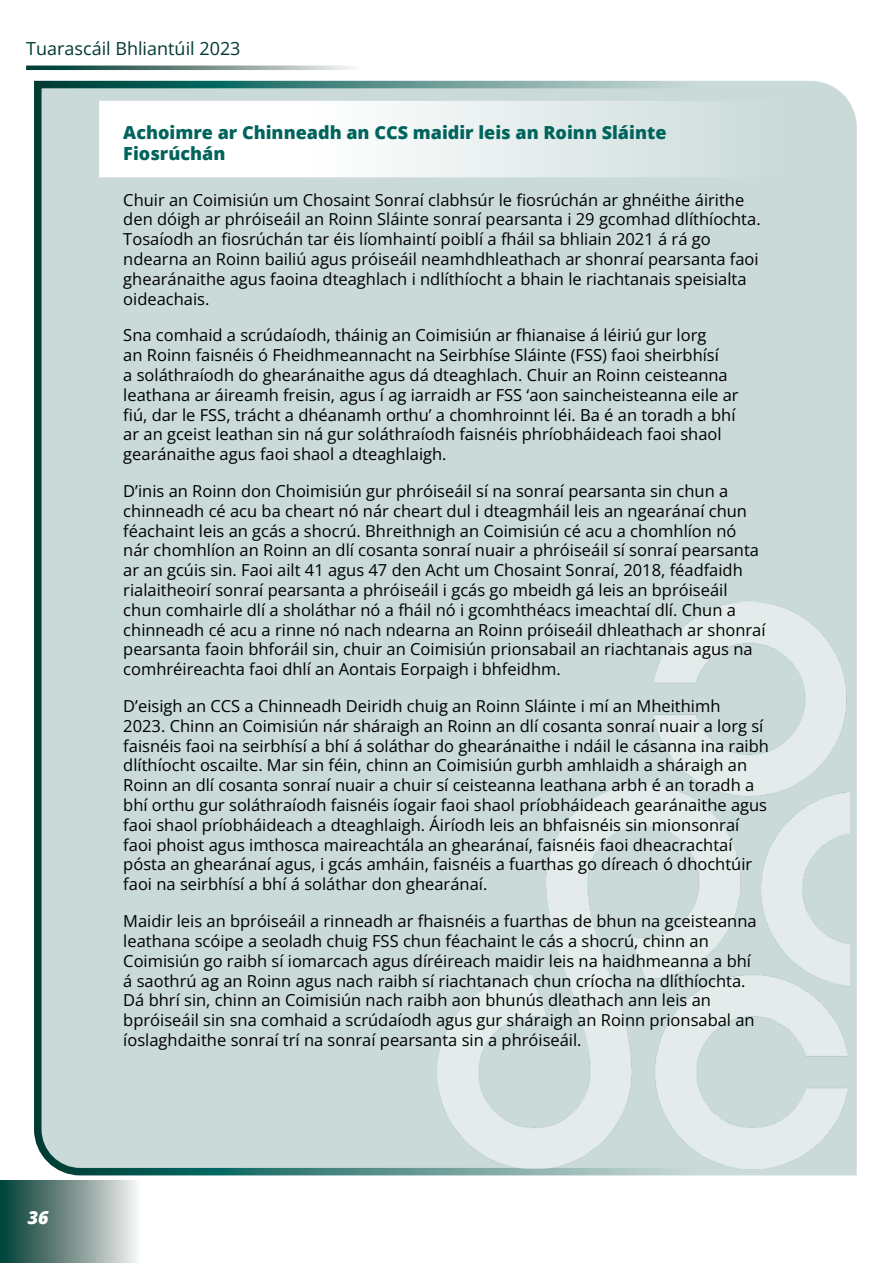
<style>
.page{position:relative;width:893px;height:1263px;background:#fff}
.page>*{position:absolute;margin:0;border:0;box-sizing:border-box;transform-origin:0 0}
.t1{font:800 18px/21.6px "Open Sans";color:#00645c}
.t2{font:18px "Open Sans";color:#003a31}
.t3{font:italic 800 18px "Open Sans";color:#fff}
.t4{font:16.5px/19.8px "Open Sans";color:#000}
</style>
<div class="page">
<div style="left:34px;top:80px;width:823px;height:1096px;background:#c9dad8"></div>
<img style="left:438px;top:602px;width:411px;height:566px">
<svg style="left:26px;top:66px;width:326px;height:4px"></svg>
<svg style="left:0;top:1180px;width:136px;height:83px;background:#75918c"></svg>
<div style="left:99px;top:101px;width:693px;height:76px;background:linear-gradient(to right,#fff,#cedddb);border:2px solid #fff"></div>
<p class="t2" style="left:26px;top:37px;width:216px">Tuarascáil Bhliantúil 2023</p>
<p class="t3" style="left:28px;top:1203px;width:22px">36</p>
<p class="t1" style="left:123px;top:120px;width:545px">Achoimre ar Chinneadh an CCS maidir leis an Roinn Sláinte<br>Fiosrúchán</p>
<p class="t4" style="left:123px;top:189px;width:639px">Chuir an Coimisiún um Chosaint Sonraí clabhsúr le fiosrúchán ar ghnéithe áirithe den dóigh ar phróiseáil an Roinn Sláinte sonraí pearsanta i 29 gcomhad dlíthíochta.<br>Tosaíodh an fiosrúchán tar éis líomhaintí poiblí a fháil sa bhliain 2021 á rá go ndearna an Roinn bailiú agus próiseáil neamhdhleathach ar shonraí pearsanta faoi ghearánaithe agus faoina dteaghlach i ndlíthíocht a bhain le riachtanais speisialta</p>
<p class="t4" style="left:123px;top:288px;width:88px">oideachais.</p>
<p class="t4" style="left:123px;top:325px;width:585px">Sna comhaid a scrúdaíodh, tháinig an Coimisiún ar fhianaise á léiriú gur lorg</p>
<p class="t4" style="left:123px;top:345px;width:597px">an Roinn faisnéis ó Fheidhmeannacht na Seirbhíse Sláinte (FSS) faoi sheirbhísí</p>
<p class="t4" style="left:123px;top:365px;width:617px">a soláthraíodh do ghearánaithe agus dá dteaghlach. Chuir an Roinn ceisteanna leathana ar áireamh freisin, agus í ag iarraidh ar FSS ‘aon saincheisteanna eile ar fiú, dar le FSS, trácht a dhéanamh orthu’ a chomhroinnt léi. Ba é an toradh a bhí ar an gceist leathan sin ná gur soláthraíodh faisnéis phríobháideach faoi shaol gearánaithe agus faoi shaol a dteaghlaigh.</p>
<p class="t4" style="left:123px;top:481px;width:625px">D’inis an Roinn don Choimisiún gur phróiseáil sí na sonraí pearsanta sin chun a chinneadh cé acu ba cheart nó nár cheart dul i dteagmháil leis an ngearánaí chun féachaint leis an gcás a shocrú. Bhreithnigh an Coimisiún cé acu a chomhlíon nó</p>
<p class="t4" style="left:123px;top:540px;width:637px">nár chomhlíon an Roinn an dlí cosanta sonraí nuair a phróiseáil sí sonraí pearsanta ar an gcúis sin. Faoi ailt 41 agus 47 den Acht um Chosaint Sonraí, 2018, féadfaidh rialaitheoirí sonraí pearsanta a phróiseáil i gcás go mbeidh gá leis an bpróiseáil chun comhairle dlí a sholáthar nó a fháil nó i gcomhthéacs imeachtaí dlí. Chun a</p>
<p class="t4" style="left:123px;top:619px;width:644px">chinneadh cé acu a rinne nó nach ndearna an Roinn próiseáil dhleathach ar shonraí</p>
<p class="t4" style="left:123px;top:639px;width:631px">pearsanta faoin bhforáil sin, chuir an Coimisiún prionsabail an riachtanais agus na comhréireachta faoi dhlí an Aontais Eorpaigh i bhfeidhm.</p>
<p class="t4" style="left:123px;top:696px;width:647px">D’eisigh an CCS a Chinneadh Deiridh chuig an Roinn Sláinte i mí an Mheithimh<br>2023. Chinn an Coimisiún nár sháraigh an Roinn an dlí cosanta sonraí nuair a lorg sí faisnéis faoi na seirbhísí a bhí á soláthar do ghearánaithe i ndáil le cásanna ina raibh dlíthíocht oscailte. Mar sin féin, chinn an Coimisiún gurbh amhlaidh a sháraigh an</p>
<p class="t4" style="left:123px;top:775px;width:632px">Roinn an dlí cosanta sonraí nuair a chuir sí ceisteanna leathana arbh é an toradh a</p>
<p class="t4" style="left:123px;top:795px;width:645px">bhí orthu gur soláthraíodh faisnéis íogair faoi shaol príobháideach gearánaithe agus faoi shaol príobháideach a dteaghlaigh. Áiríodh leis an bhfaisnéis sin mionsonraí faoi phoist agus imthosca maireachtála an ghearánaí, faisnéis faoi dheacrachtaí pósta an ghearánaí agus, i gcás amháin, faisnéis a fuarthas go díreach ó dhochtúir faoi na seirbhísí a bhí á soláthar don ghearánaí.</p>
<p class="t4" style="left:123px;top:911px;width:635px">Maidir leis an bpróiseáil a rinneadh ar fhaisnéis a fuarthas de bhun na gceisteanna leathana scóipe a seoladh chuig FSS chun féachaint le cás a shocrú, chinn an Coimisiún go raibh sí iomarcach agus díréireach maidir leis na haidhmeanna a bhí á saothrú ag an Roinn agus nach raibh sí riachtanach chun críocha na dlíthíochta.</p>
<p class="t4" style="left:123px;top:990px;width:589px">Dá bhrí sin, chinn an Coimisiún nach raibh aon bhunús dleathach ann leis an</p>
<p class="t4" style="left:123px;top:1010px;width:633px">bpróiseáil sin sna comhaid a scrúdaíodh agus gur sháraigh an Roinn prionsabal an íoslaghdaithe sonraí trí na sonraí pearsanta sin a phróiseáil.</p>
</div>
